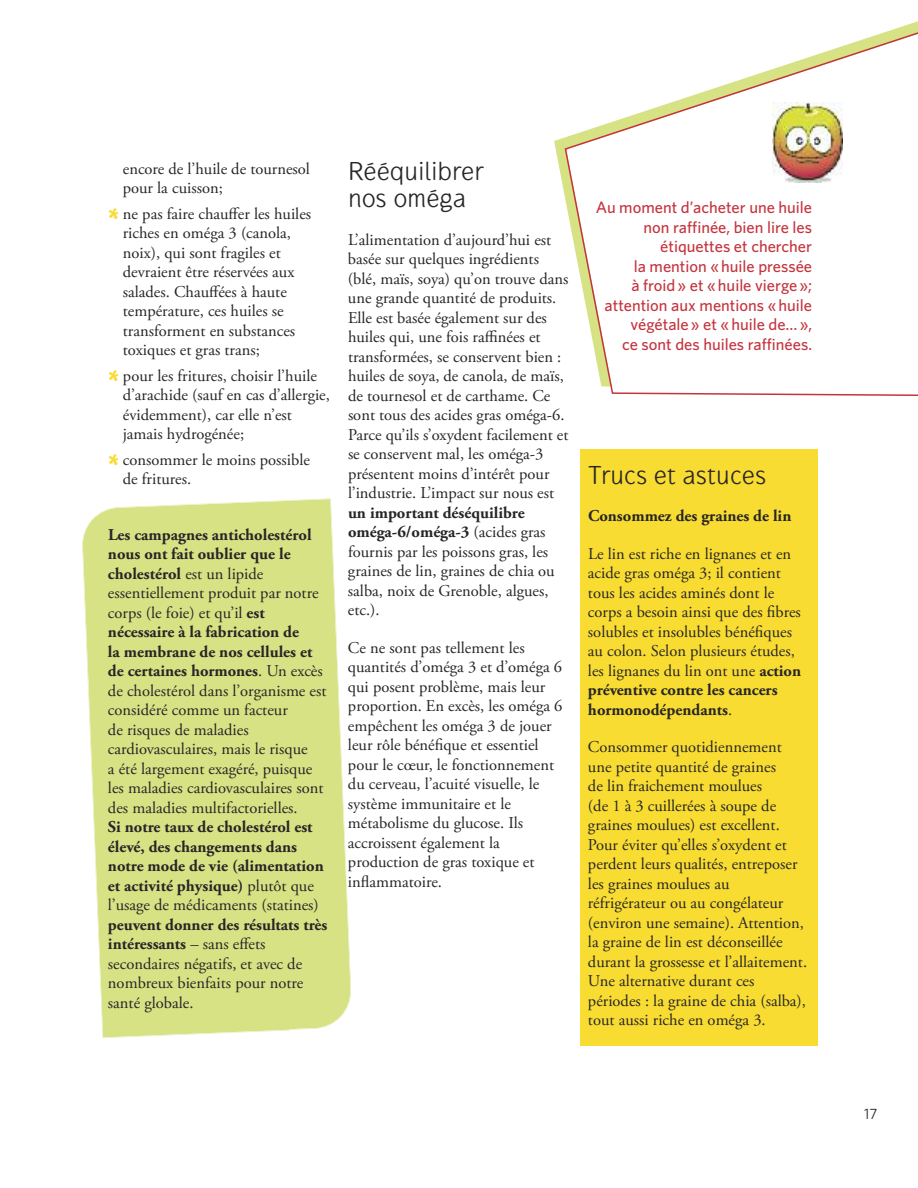
<style>
.page{position:relative;width:918px;height:1188px;background:#fff}
.page>*{position:absolute;margin:0;border:0;box-sizing:border-box;transform-origin:0 0}
.t1{font:27px/27px "Gauntlet Classic";color:#272627}
.t2{font:16.5px/19.5px "Adobe Garamond Pro";color:#272627}
.t3{font:500 16.5px/19.5px "Whitney";color:#c4343e;text-align:right}
.t4{font:700 16.5px/19.5px "Adobe Garamond Pro";color:#272627}
.t5{font:15px "Whitney";color:#272627}
.s1{font-weight:700}
.s2{font-weight:400}
</style>
<div class="page">
<svg style="left:82px;top:498px;width:269px;height:540px;background:#d9e48f"></svg>
<div style="left:580px;top:449px;width:238px;height:596px;background:#f9dc32"></div>
<svg style="left:565px;top:27px;width:353px;height:369px"></svg>
<p class="t2" style="left:123px;top:160px;width:189px">encore de l’huile de tournesol pour la cuisson;</p>
<p class="t2" style="left:123px;top:205px;width:190px">ne pas faire chauffer les huiles riches en oméga 3 (canola, noix), qui sont fragiles et devraient être réservées aux salades. Chauffées à haute température, ces huiles se transforment en substances toxiques et gras trans;</p>
<p class="t2" style="left:123px;top:367px;width:209px">pour les fritures, choisir l’huile d’arachide (sauf en cas d’allergie, évidemment), car elle n’est jamais hydrogénée;</p>
<p class="t2" style="left:123px;top:451px;width:189px">consommer le moins possible de fritures.</p>
<p class="t2" style="left:108px;top:526px;width:220px"><span class="s1">Les campagnes anticholestérol nous ont fait oublier que le cholestérol</span> est un lipide essentiellement produit par notre corps (le foie) et qu’il <span class="s1">est nécessaire à la fabrication de<br>la membrane de nos cellules et de certaines hormones</span>. Un excès de cholestérol dans l’organisme est considéré comme un facteur<br>de risques de maladies cardiovasculaires, mais le risque<br>a été largement exagéré, puisque les maladies cardiovasculaires sont des maladies multifactorielles.</p>
<p class="t4" style="left:108px;top:819px;width:217px">Si notre taux de cholestérol est élevé, des changements dans notre mode de vie (alimentation et activité physique) <span class="s2">plutôt que l’usage de médicaments (statines)</span></p>
<p class="t2" style="left:108px;top:916px;width:221px"><span class="s1">peuvent donner des résultats très intéressants</span> – sans effets secondaires négatifs, et avec de nombreux bienfaits pour notre santé globale.</p>
<h1 class="t1" style="left:348px;top:158px;width:137px">Rééquilibrer nos oméga</h1>
<p class="t2" style="left:348px;top:231px;width:222px">L’alimentation d’aujourd’hui est basée sur quelques ingrédients (blé, maïs, soya) qu’on trouve dans une grande quantité de produits.<br>Elle est basée également sur des huiles qui, une fois raffinées et transformées, se conservent bien : huiles de soya, de canola, de maïs, de tournesol et de carthame. Ce sont tous des acides gras oméga-6.<br>Parce qu’ils s’oxydent facilement et se conservent mal, les oméga-3 présentent moins d’intérêt pour l’industrie. L’impact sur nous est</p>
<p class="t2" style="left:348px;top:504px;width:208px"><span class="s1">un important déséquilibre oméga-6/oméga-3</span> (acides gras fournis par les poissons gras, les graines de lin, graines de chia ou salba, noix de Grenoble, algues, etc.).</p>
<p class="t2" style="left:348px;top:639px;width:216px">Ce ne sont pas tellement les quantités d’oméga 3 et d’oméga 6 qui posent problème, mais leur proportion. En excès, les oméga 6 empêchent les oméga 3 de jouer leur rôle bénéfique et essentiel pour le cœur, le fonctionnement du cerveau, l’acuité visuelle, le système immunitaire et le métabolisme du glucose. Ils accroissent également la production de gras toxique et inflammatoire.</p>
<p class="t3" style="left:596px;top:198px;width:218px">Au moment d’acheter une huile non raffinée, bien lire les étiquettes et chercher<br>la mention «huile pressée<br>à froid» et «huile vierge»; attention aux mentions «huile végétale» et «huile de…»,<br>ce sont des huiles raffinées.</p>
<h1 class="t1" style="left:588px;top:461px;width:180px">Trucs et astuces</h1>
<p class="t4" style="left:588px;top:508px;width:205px">Consommez des graines de lin</p>
<p class="t2" style="left:588px;top:545px;width:215px">Le lin est riche en lignanes et en acide gras oméga 3; il contient tous les acides aminés dont le corps a besoin ainsi que des fibres solubles et insolubles bénéfiques au colon. Selon plusieurs études, les lignanes du lin ont une <span class="s1">action préventive contre les cancers hormonodépendants</span>.</p>
<p class="t2" style="left:588px;top:739px;width:221px">Consommer quotidiennement une petite quantité de graines<br>de lin fraichement moulues<br>(de 1 à 3 cuillerées à soupe de graines moulues) est excellent.<br>Pour éviter qu’elles s’oxydent et perdent leurs qualités, entreposer les graines moulues au réfrigérateur ou au congélateur (environ une semaine). Attention, la graine de lin est déconseillée durant la grossesse et l’allaitement.<br>Une alternative durant ces périodes : la graine de chia (salba), tout aussi riche en oméga 3.</p>
<p class="t5" style="left:864px;top:1105px;width:15px">17</p>
</div>
